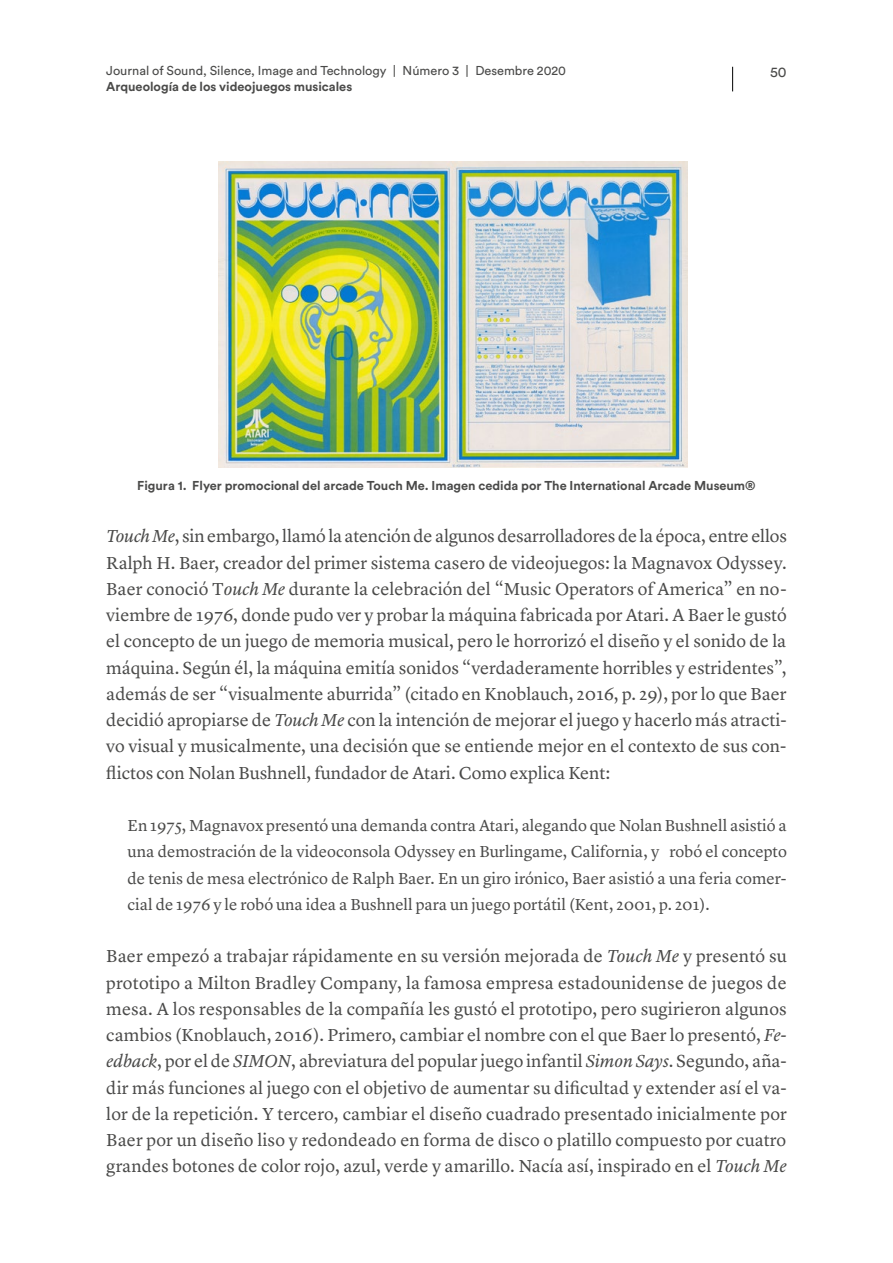
<style>
.page{position:relative;width:893px;height:1263px;background:#fff}
.page>*{position:absolute;margin:0;border:0;box-sizing:border-box;transform-origin:0 0}
.t1{font:18px/26.2px "Lyon Text";color:#4a4a49;text-align:justify}
.t2{font:16.5px/26.2px "Lyon Text";color:#4a4a49;text-align:justify}
.t3{font:14.25px "Circular Std";color:#4a4a49}
.t4{font:700 12.75px "Circular Std";color:#4a4a49}
.t5{font:12.75px "Circular Std";color:#4a4a49}
.s1{font-style:italic}
</style>
<div class="page">
<svg style="left:732px;top:67px;width:1px;height:24px"></svg>
<img style="left:218px;top:162px;width:470px;height:306px">
<p class="t5" style="left:106px;top:63px;width:461px">Journal of Sound, Silence, Image and Technology | Número 3 | Desembre 2020</p>
<p class="t4" style="left:106px;top:78px;width:247px">Arqueología de los videojuegos musicales</p>
<p class="t3" style="left:770px;top:64px;width:18px">50</p>
<p class="t4" style="left:137px;top:477px;width:620px">Figura 1. Flyer promocional del arcade Touch Me. Imagen cedida por The International Arcade Museum®</p>
<p class="t1" style="left:106px;top:522px;width:682px"><span class="s1">Touch Me</span>, sin embargo, llamó la atención de algunos desarrolladores de la época, entre ellos Ralph H. Baer, creador del primer sistema casero de videojuegos: la Magnavox Odyssey.<br>Baer conoció T<span class="s1">ouch Me</span> durante la celebración del “Music Operators of America” en no&shy;viembre de 1976, donde pudo ver y probar la máquina fabricada por Atari. A Baer le gustó el concepto de un juego de memoria musical, pero le horrorizó el diseño y el sonido de la máquina. Según él, la máquina emitía sonidos “verdaderamente horribles y estridentes”, además de ser “visualmente aburrida” (citado en Knoblauch, 2016, p. 29), por lo que Baer decidió apropiarse de <span class="s1">Touch Me</span> con la intención de mejorar el juego y hacerlo más atracti&shy;vo visual y musicalmente, una decisión que se entiende mejor en el contexto de sus con&shy;flictos con Nolan Bushnell, fundador de Atari. Como explica Kent:</p>
<p class="t2" style="left:128px;top:811px;width:661px">En 1975, Magnavox presentó una demanda contra Atari, alegando que Nolan Bushnell asistió a una demostración de la videoconsola Odyssey en Burlingame, California, y robó el concepto de tenis de mesa electrónico de Ralph Baer. En un giro irónico, Baer asistió a una feria comer&shy;cial de 1976 y le robó una idea a Bushnell para un juego portátil (Kent, 2001, p. 201).</p>
<p class="t1" style="left:106px;top:942px;width:682px">Baer empezó a trabajar rápidamente en su versión mejorada de <span class="s1">Touch Me</span> y presentó su prototipo a Milton Bradley Company, la famosa empresa estadounidense de juegos de mesa. A los responsables de la compañía les gustó el prototipo, pero sugirieron algunos cambios (Knoblauch, 2016). Primero, cambiar el nombre con el que Baer lo presentó, <span class="s1">Fe&shy;edback</span>, por el de <span class="s1">SIMON</span>, abreviatura del popular juego infantil <span class="s1">Simon Says</span>. Segundo, aña&shy;dir más funciones al juego con el objetivo de aumentar su dificultad y extender así el va&shy;lor de la repetición. Y tercero, cambiar el diseño cuadrado presentado inicialmente por Baer por un diseño liso y redondeado en forma de disco o platillo compuesto por cuatro grandes botones de color rojo, azul, verde y amarillo. Nacía así, inspirado en el <span class="s1">Touch Me</span></p>
</div>
